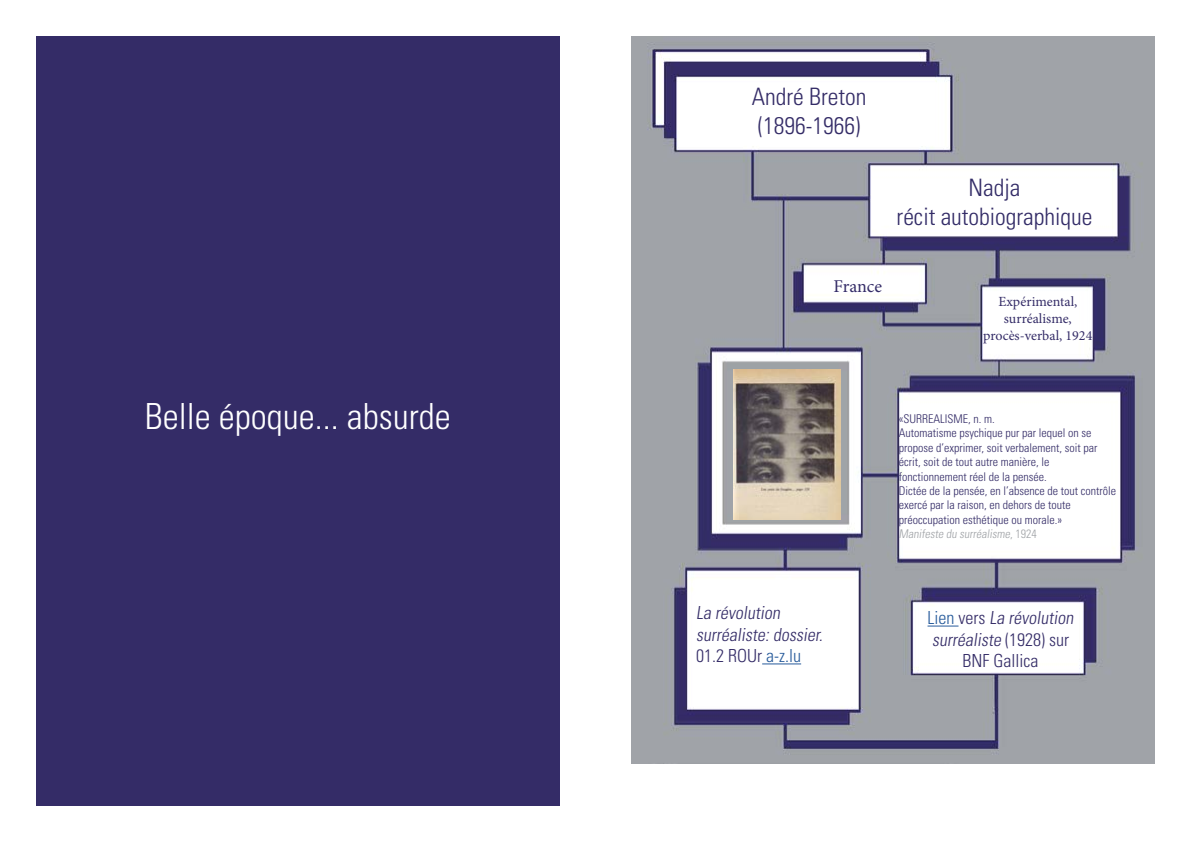
<style>
.page{position:relative;width:1191px;height:842px;background:#fff}
.page>*{position:absolute;margin:0;border:0;box-sizing:border-box;transform-origin:0 0}
.t1{font:300 condensed 36px "Univers LT Std";color:#fff}
.t2{font:300 condensed 24px/28.8px "Univers LT Std";color:#332c67;text-align:center}
.t3{font:300 condensed 24px/28.8px "Univers LT Std";color:#342c67}
.t4{font:300 condensed 18px/21.6px "Univers LT Std";color:#342c67}
.t5{font:18px "Minion Pro";letter-spacing:-.005em;color:#342c67}
.t6{font:14px/16.8px "Minion Pro";color:#342c67;text-align:center}
.t7{font:300 condensed 12px/14.4px "Univers LT Std";color:#342c67}
.t8{font:300 condensed 12px "Univers LT Std";color:#9fa2a6}
.s1{color:#275b9b}
</style>
<div class="page">
<div style="left:36px;top:36px;width:523px;height:770px;background:#342c67"></div>
<img style="left:631px;top:36px;width:524px;height:728px">
<img style="left:733px;top:370px;width:107px;height:149px">
<hr style="left:762px;top:663px;width:39px;height:1px;background:#275b9b">
<hr style="left:927px;top:626px;width:31px;height:1px;background:#275b9b">
<h1 class="t1" style="left:145px;top:395px;width:307px">Belle époque... absurde</h1>
<h2 class="t3" style="left:752px;top:82px;width:116px">André Breton (1896-1966)</h2>
<h2 class="t2" style="left:896px;top:173px;width:197px">Nadja<br>récit autobiographique</h2>
<h3 class="t5" style="left:833px;top:274px;width:50px">France</h3>
<p class="t6" style="left:983px;top:293px;width:111px">Expérimental, surréalisme, procès-verbal, 1924</p>
<p class="t7" style="left:899px;top:411px;width:219px">«SURREALISME, n. m.<br>Automatisme psychique pur par lequel on se propose d’exprimer, soit verbalement, soit par écrit, soit de tout autre manière, le fonctionnement réel de la pensée.<br>Dictée de la pensée, en l’absence de tout contrôle exercé par la raison, en dehors de toute préoccupation esthétique ou morale.»</p>
<p class="t8" style="left:899px;top:527px;width:139px">Manifeste du surréalisme, 1 9 2 4</p>
<h3 class="t4" style="left:696px;top:602px;width:131px">La révolution surréaliste:dossier.<br>01.2 ROUr <span class="s1">a-z.lu</span></h3>
<h3 class="t4" style="left:927px;top:607px;width:150px;text-align:center"><span class="s1">L i e n</span> ve rs La révolution surréaliste ( 1 92 8 ) s u r<br>BNF Gallica</h3>
</div>
